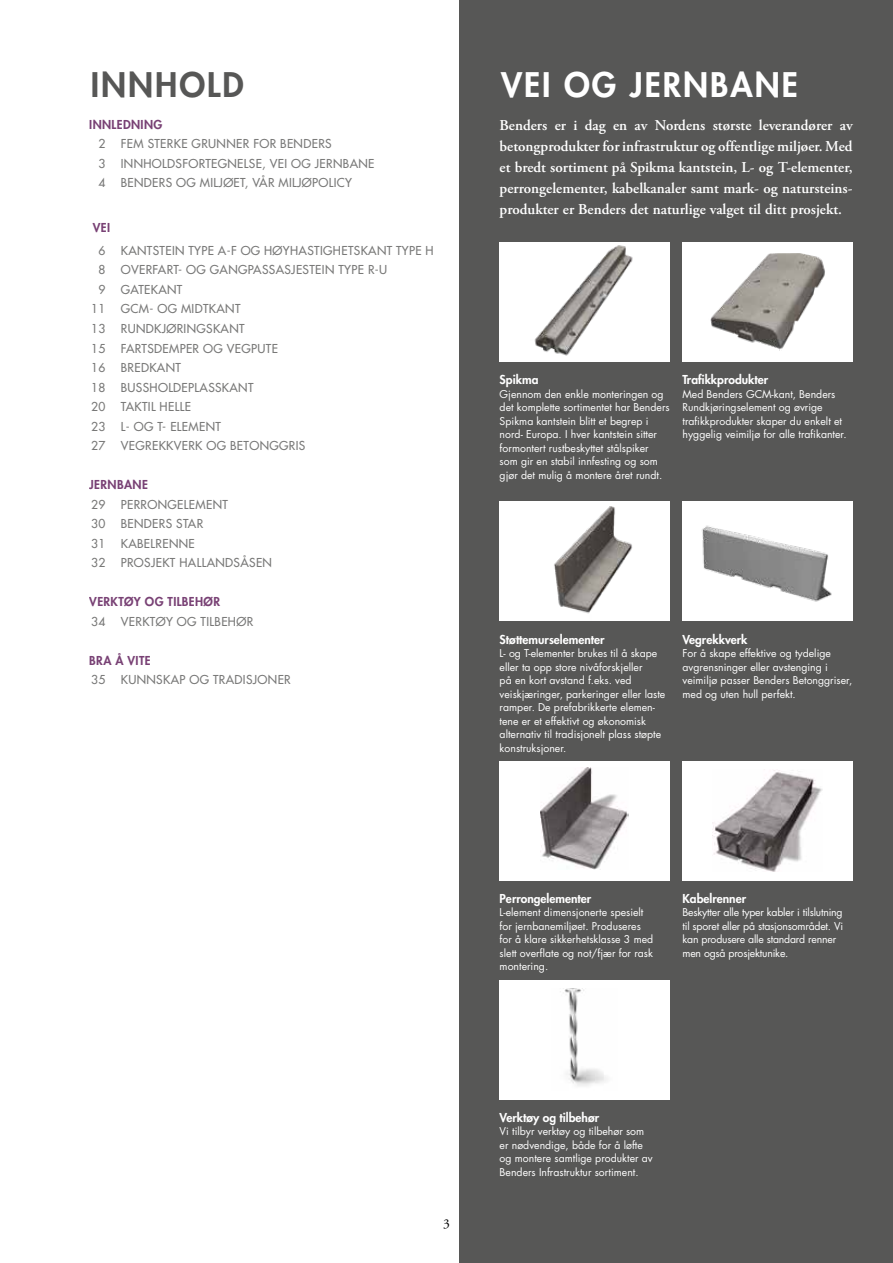
<style>
.page{position:relative;width:893px;height:1263px;background:#fff}
.page>*{position:absolute;margin:0;border:0;box-sizing:border-box;transform-origin:0 0}
.t1{font:800 33px "Futura Std";letter-spacing:.06em;color:#fff}
.t2{font:800 33px "Futura Std";letter-spacing:.06em;color:#575756}
.t3{font:600 15px/21px "Adobe Garamond Pro";color:#fff;text-align:justify}
.t4{font:13.5px "Adobe Garamond Pro";color:#000}
.t5{font:500 12px "Futura Std";letter-spacing:.03em;color:#575756}
.t6{font:800 12px "Futura Std";color:#fff}
.t7{font:800 12px "Futura Std";letter-spacing:.03em;color:#571252}
.t8{font:10.5px/13.5px "Futura Std";color:#fff}
.t9{font:10.5px/13.5px "Futura Std";letter-spacing:-.02em;color:#fff}
</style>
<div class="page">
<div style="left:459px;top:0;width:434px;height:1263px;background:#575756"></div>
<div style="left:682px;top:502px;width:171px;height:119px;background:#fff"></div>
<img style="left:702px;top:525px;width:130px;height:77px">
<div style="left:500px;top:761px;width:170px;height:119px;background:#fff"></div>
<img style="left:541px;top:767px;width:87px;height:103px">
<div style="left:500px;top:502px;width:170px;height:119px;background:#fff"></div>
<img style="left:554px;top:506px;width:79px;height:108px">
<div style="left:682px;top:761px;width:171px;height:119px;background:#fff"></div>
<img style="left:712px;top:770px;width:111px;height:102px">
<div style="left:682px;top:242px;width:171px;height:119px;background:#fff"></div>
<img style="left:710px;top:253px;width:115px;height:98px">
<div style="left:500px;top:242px;width:170px;height:119px;background:#fff"></div>
<img style="left:534px;top:245px;width:99px;height:111px">
<div style="left:500px;top:980px;width:170px;height:119px;background:#fff"></div>
<img style="left:560px;top:989px;width:47px;height:97px">
<h1 class="t2" style="left:91px;top:64px;width:154px">INNHOLD</h1>
<h1 class="t1" style="left:501px;top:64px;width:298px">VEI OG JERNBANE</h1>
<p class="t3" style="left:500px;top:115px;width:354px">Benders er i dag en av Nordens største leverandører av betongprodukter for infrastruktur og offentlige miljøer. Med et bredt sortiment på Spikma kantstein, L- og T-elementer, perrongelementer, kabelkanaler samt mark- og natursteins&shy;produkter er Benders det naturlige valget til ditt prosjekt.</p>
<p class="t7" style="left:89px;top:117px;width:75px">INNLEDNING</p>
<p class="t5" style="left:98px;top:137px;width:8px">2</p>
<p class="t5" style="left:121px;top:137px;width:212px">FEM STERKE GRUNNER FOR BENDERS</p>
<p class="t5" style="left:98px;top:156px;width:8px">3</p>
<p class="t5" style="left:121px;top:156px;width:255px">INNHOLDSFORTEGNELSE, VEI OG JERNBANE</p>
<p class="t5" style="left:98px;top:176px;width:8px">4</p>
<p class="t5" style="left:121px;top:176px;width:233px">BENDERS OG MILJØET, VÅR MILJØPOLICY</p>
<p class="t7" style="left:93px;top:220px;width:19px">VEI</p>
<p class="t5" style="left:98px;top:243px;width:8px">6</p>
<p class="t5" style="left:121px;top:243px;width:314px">KANTSTEIN TYPE A-F OG HØYHASTIGHETSKANT TYPE H</p>
<p class="t5" style="left:98px;top:263px;width:8px">8</p>
<p class="t5" style="left:121px;top:263px;width:268px">OVERFART- OG GANGPASSASJESTEIN TYPE R-U</p>
<p class="t5" style="left:98px;top:282px;width:8px">9</p>
<p class="t5" style="left:121px;top:282px;width:63px">GATEKANT</p>
<p class="t5" style="left:91px;top:302px;width:16px">11</p>
<p class="t5" style="left:121px;top:302px;width:121px">GCM- OG MIDTKANT</p>
<p class="t5" style="left:91px;top:321px;width:16px">13</p>
<p class="t5" style="left:121px;top:321px;width:125px">RUNDKJØRINGSKANT</p>
<p class="t5" style="left:91px;top:341px;width:16px">15</p>
<p class="t5" style="left:121px;top:341px;width:159px">FARTSDEMPER OG VEGPUTE</p>
<p class="t5" style="left:91px;top:360px;width:16px">16</p>
<p class="t5" style="left:121px;top:360px;width:62px">BREDKANT</p>
<p class="t5" style="left:91px;top:380px;width:16px">18</p>
<p class="t5" style="left:121px;top:380px;width:134px">BUSSHOLDEPLASSKANT</p>
<p class="t5" style="left:91px;top:399px;width:16px">20</p>
<p class="t5" style="left:121px;top:399px;width:72px">TAKTIL HELLE</p>
<p class="t5" style="left:91px;top:419px;width:16px">23</p>
<p class="t5" style="left:121px;top:419px;width:102px">L- OG T- ELEMENT</p>
<p class="t5" style="left:91px;top:438px;width:16px">27</p>
<p class="t5" style="left:121px;top:438px;width:186px">VEGREKKVERK OG BETONGGRIS</p>
<p class="t7" style="left:89px;top:477px;width:60px">JERNBANE</p>
<p class="t5" style="left:91px;top:497px;width:16px">29</p>
<p class="t5" style="left:121px;top:497px;width:109px">PERRONGELEMENT</p>
<p class="t5" style="left:91px;top:516px;width:16px">30</p>
<p class="t5" style="left:121px;top:516px;width:84px">BENDERS STAR</p>
<p class="t5" style="left:91px;top:536px;width:16px">31</p>
<p class="t5" style="left:121px;top:536px;width:76px">KABELRENNE</p>
<p class="t5" style="left:91px;top:555px;width:16px">32</p>
<p class="t5" style="left:121px;top:555px;width:153px">PROSJEKT HALLANDSÅSEN</p>
<p class="t7" style="left:89px;top:594px;width:132px">VERKTØY OG TILBEHØR</p>
<p class="t5" style="left:91px;top:614px;width:16px">34</p>
<p class="t5" style="left:121px;top:614px;width:134px">VERKTØY OG TILBEHØR</p>
<p class="t7" style="left:89px;top:652px;width:63px">BRA Å VITE</p>
<p class="t5" style="left:91px;top:672px;width:16px">35</p>
<p class="t5" style="left:121px;top:672px;width:171px">KUNNSKAP OG TRADISJONER</p>
<p class="t6" style="left:682px;top:372px;width:87px">Trafikkprodukter</p>
<p class="t8" style="left:682px;top:387px;width:166px">Med Benders GCM-kant, Benders Rundkjøringselement og øvrige trafikkprodukter skaper du enkelt et hyggelig veimiljø for alle trafikanter.</p>
<p class="t6" style="left:500px;top:372px;width:40px">Spikma</p>
<p class="t8" style="left:500px;top:387px;width:172px">Gjennom den enkle monteringen og det komplette sortimentet har Benders Spikma kantstein blitt et begrep i nord- Europa. I hver kantstein sitter formontert rustbeskyttet stålspiker<br>som gir en stabil innfesting og som gjør det mulig å montere året rundt.</p>
<p class="t6" style="left:500px;top:631px;width:107px">Støttemurselementer</p>
<p class="t8" style="left:500px;top:646px;width:167px">L- og T-elementer brukes til å skape eller ta opp store nivåforskjeller<br>på en kort avstand f.eks. ved veiskjæringer, parkeringer eller laste ramper. De prefabrikkerte elemen&shy;tene er et effektivt og økonomisk alternativ til tradisjonelt plass støpte konstruksjoner.</p>
<p class="t6" style="left:682px;top:631px;width:67px">Vegrekkverk</p>
<p class="t8" style="left:682px;top:646px;width:171px">For å skape effektive og tydelige avgrensninger eller avstenging i veimiljø passer Benders Betonggriser, med og uten hull perfekt.</p>
<p class="t6" style="left:500px;top:891px;width:93px">Perrongelementer</p>
<p class="t8" style="left:500px;top:906px;width:155px">L-element dimensjonerte spesielt for jernbanemiljøet. Produseres for å klare sikkerhetsklasse 3 med slett overflate og not/fjær for rask montering.</p>
<p class="t6" style="left:682px;top:891px;width:65px">Kabelrenner</p>
<p class="t9" style="left:682px;top:906px;width:162px">Beskytter alle typer kabler i tilslutning til sporet eller på stasjonsområdet. Vi kan produsere alle standard renner men også prosjektunike.</p>
<p class="t4" style="left:443px;top:1216px;width:8px">3</p>
<p class="t6" style="left:500px;top:1110px;width:101px">Verktøy og tilbehør</p>
<p class="t8" style="left:500px;top:1125px;width:155px">Vi tilbyr verktøy og tilbehør som er nødvendige, både for å løfte og montere samtlige produkter av Benders Infrastruktur sortiment.</p>
</div>
